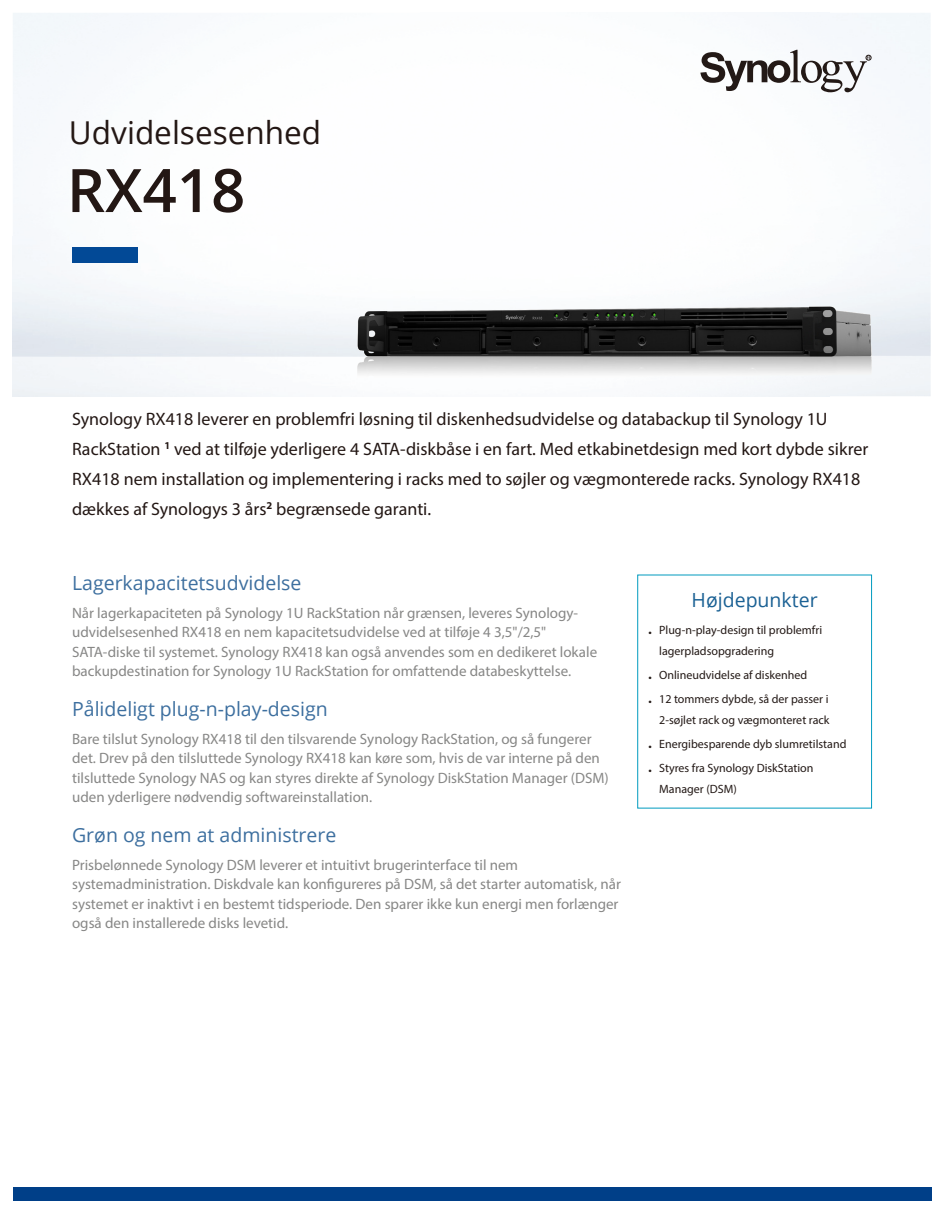
<style>
.page{position:relative;width:944px;height:1214px;background:#fff}
.page>*{position:absolute;margin:0;border:0;box-sizing:border-box;transform-origin:0 0}
.Model_Name{font:600 60px "Open Sans";color:#231714}
.Product_Type{font:31.5px "Open Sans";color:#231714}
.Chapter_Title_1{font:19.5px "Open Sans";color:#3d6f9f}
.Selling_Title{font:19.5px "Open Sans";color:#1b6194}
.Introduction{font:18px/30px "Myriad Pro";color:#231714}
.Body_Content{font:15px/19.5px "Myriad Pro";color:#878786}
.t1{font:12px/21px "Myriad Pro";color:#231916}
</style>
<div class="page">
<div style="left:13px;top:1187px;width:918px;height:14px;background:#003f88"></div>
<svg style="left:700px;top:50px;width:171px;height:42px"></svg>
<div style="left:72px;top:247px;width:66px;height:16px;background:#024996"></div>
<img style="left:357px;top:305px;width:514px;height:73px">
<p class="Product_Type" style="left:69px;top:111px;width:253px">Udvidelsesenhed</p>
<p class="Model_Name" style="left:67px;top:149px;width:180px">RX418</p>
<p class="Introduction" style="left:72px;top:403px;width:797px">Synology RX418 leverer en problemfri løsning til diskenhedsudvidelse og databackup til Synology 1U RackStation <sup>1</sup> ved at tilføje yderligere 4 SATA-diskbåse i en fart. Med etkabinetdesign med kort dybde sikrer RX418 nem installation og implementering i racks med to søjler og vægmonterede racks. Synology RX418 dækkes af Synologys 3 års<sup>2</sup> begrænsede garanti.</p>
<p class="Chapter_Title_1" style="left:72px;top:569px;width:231px">Lagerkapacitetsudvidelse</p>
<p class="Body_Content" style="left:72px;top:602px;width:526px">Når lagerkapaciteten på Synology 1U RackStation når grænsen, leveres Synology&shy;udvidelsesenhed RX418 en nem kapacitetsudvidelse ved at tilføje 4 3,5"/2,5" SATA-diske til systemet. Synology RX418 kan også anvendes som en dedikeret lokale backupdestination for Synology 1U RackStation for omfattende databeskyttelse.</p>
<p class="Chapter_Title_1" style="left:72px;top:695px;width:257px">Pålideligt plug-n-play-design</p>
<p class="Body_Content" style="left:72px;top:728px;width:538px">Bare tilslut Synology RX418 til den tilsvarende Synology RackStation, og så fungerer det. Drev på den tilsluttede Synology RX418 kan køre som, hvis de var interne på den tilsluttede Synology NAS og kan styres direkte af Synology DiskStation Manager (DSM) uden yderligere nødvendig softwareinstallation.</p>
<p class="Chapter_Title_1" style="left:72px;top:821px;width:266px">Grøn og nem at administrere</p>
<p class="Body_Content" style="left:72px;top:854px;width:550px">Prisbelønnede Synology DSM leverer et intuitivt brugerinterface til nem systemadministration. Diskdvale kan konfigureres på DSM, så det starter automatisk, når systemet er inaktivt i en bestemt tidsperiode. Den sparer ikke kun energi men forlænger også den installerede disks levetid.</p>
<p class="Selling_Title" style="left:691px;top:586px;width:127px">Højdepunkter</p>
<p class="t1" style="left:659px;top:619px;width:164px;text-indent:-11px">• Plug-n-play-design til problemfri lagerpladsopgradering</p>
<p class="t1" style="left:648px;top:664px;width:160px">• Onlineudvidelse af diskenhed</p>
<p class="t1" style="left:648px;top:688px;width:182px;text-align:right">• 12 tommers dybde, så der passer i<br>2-søjlet rack og vægmonteret rack</p>
<p class="t1" style="left:648px;top:733px;width:199px">• Energibesparende dyb slumretilstand</p>
<p class="t1" style="left:659px;top:757px;width:156px;text-indent:-11px">• Styres fra Synology DiskStation<br>Manager (DSM)</p>
</div>
